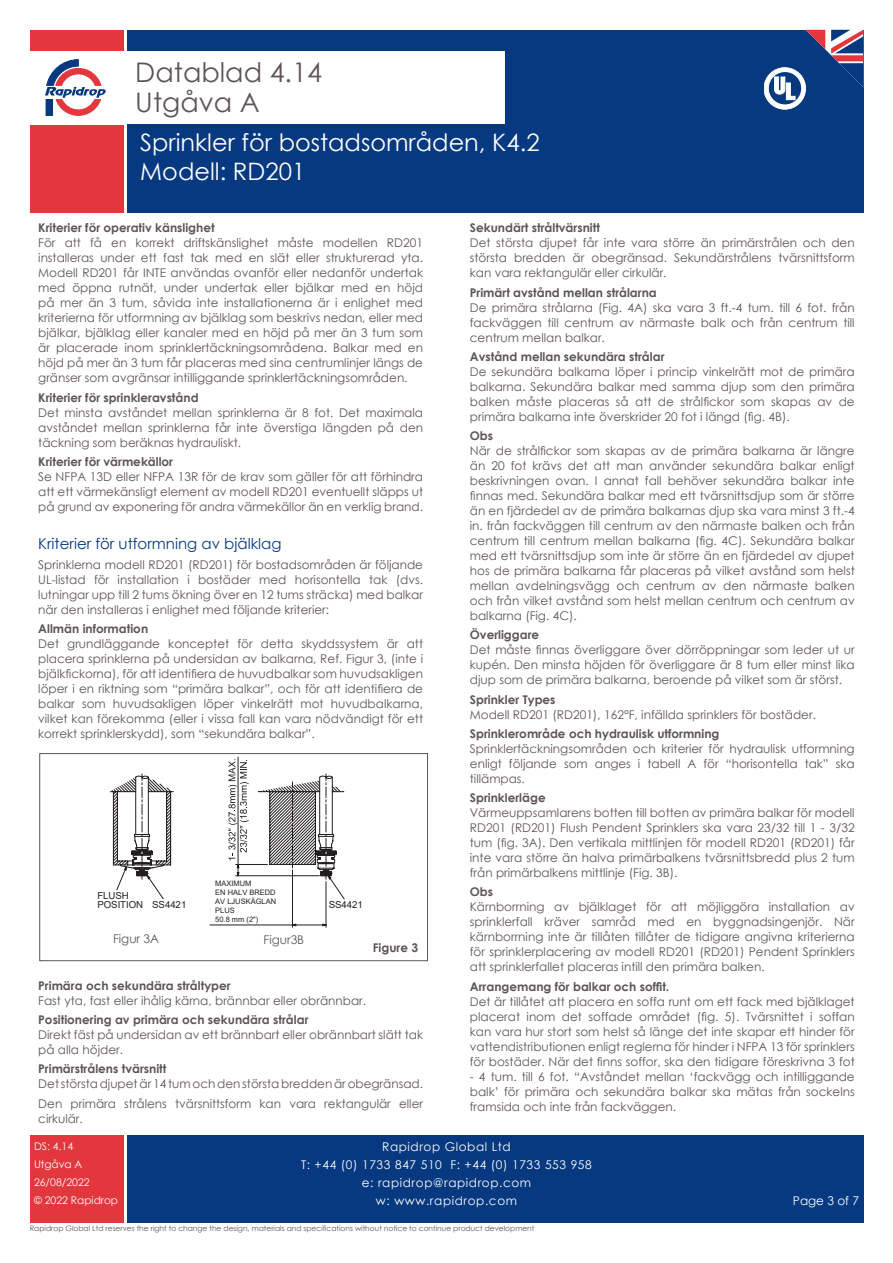
<style>
.page{position:relative;width:893px;height:1263px;background:#fff}
.page>*{position:absolute;margin:0;border:0;box-sizing:border-box;transform-origin:0 0}
.t1{font:27px/30px "Century Gothic";color:#5d5553}
.t2{font:24px/28.8px "Century Gothic";color:#fff}
.t3{font:15px "Century Gothic";color:#073980}
.t4{font:12px/15px "Century Gothic";color:#5d5553;text-align:justify}
.t5{font:700 12px "Century Gothic";color:#5d5553}
.t6{font:12px/18px "Century Gothic";letter-spacing:.05em;color:#fff;text-align:center}
.t7{font:12px "Century Gothic";color:#57585a}
.t8{font:10.5px/14.2px "Century Gothic";letter-spacing:-.035em;color:#231f20;text-align:center}
.t9{font:10.5px/18px "Century Gothic";color:#fff}
.t10{font:9.6px/9.1px "Arial";color:#231f20}
.t11{font:7.5px "Century Gothic";color:#5d5553}
.t12{font:7.5px/9px "Arial";color:#231f20}
</style>
<div class="page">
<div style="left:30px;top:30px;width:93px;height:183px;background:#e1373d"></div>
<div style="left:30px;top:52px;width:93px;height:73px;background:#fff"></div>
<div style="left:30px;top:1135px;width:93px;height:88px;background:#e1373d"></div>
<div style="left:127px;top:1135px;width:736px;height:88px;background:#073980"></div>
<div style="left:127px;top:30px;width:736px;height:183px;background:#073980"></div>
<svg style="left:45px;top:59px;width:61px;height:57px"></svg>
<div style="left:127px;top:52px;width:378px;height:72px;background:#fff"></div>
<svg style="left:764px;top:30px;width:99px;height:79px"></svg>
<svg style="left:228px;top:757px;width:117px;height:170px"></svg>
<hr style="left:210px;top:925px;width:116px;height:1px;background:#231f20">
<svg style="left:110px;top:774px;width:64px;height:125px"></svg>
<div style="left:40px;top:753px;width:388px;height:208px;border:1px solid #5d5553"></div>
<h1 class="t1" style="left:135px;top:56px;width:188px">Datablad 4.14<br>Utgåva A</h1>
<h2 class="t2" style="left:140px;top:127px;width:401px">Sprinkler för bostadsområden, K4.2<br>Modell: RD201</h2>
<p class="t5" style="left:38px;top:219px;width:178px">Kriterier för operativ känslighet</p>
<p class="t4" style="left:38px;top:235px;width:386px">För att få en korrekt driftskänslighet måste modellen RD201 installeras under ett fast tak med en slät eller strukturerad yta.<br>Modell RD201 får INTE användas ovanför eller nedanför undertak med öppna rutnät, under undertak eller bjälkar med en höjd på mer än 3 tum, såvida inte installationerna är i enlighet med kriterierna för utformning av bjälklag som beskrivs nedan, eller med bjälkar, bjälklag eller kanaler med en höjd på mer än 3 tum som är placerade inom sprinklertäckningsområdena. Balkar med en höjd på mer än 3 tum får placeras med sina centrumlinjer längs de gränser som avgränsar intilliggande sprinklertäckningsområden.</p>
<p class="t5" style="left:38px;top:388px;width:162px">Kriterier för sprinkleravstånd</p>
<p class="t4" style="left:38px;top:404px;width:386px">Det minsta avståndet mellan sprinklerna är 8 fot. Det maximala avståndet mellan sprinklerna får inte överstiga längden på den täckning som beräknas hydrauliskt.</p>
<p class="t5" style="left:38px;top:452px;width:136px">Kriterier för värmekällor</p>
<p class="t4" style="left:38px;top:469px;width:386px">Se NFPA 13D eller NFPA 13R för de krav som gäller för att förhindra att ett värmekänsligt element av modell RD201 eventuellt släpps ut på grund av exponering för andra värmekällor än en verklig brand.</p>
<p class="t3" style="left:38px;top:533px;width:245px">Kriterier för utformning av bjälklag</p>
<p class="t4" style="left:38px;top:556px;width:386px">Sprinklerna modell RD201 (RD201) för bostadsområden är följande UL-listad för installation i bostäder med horisontella tak (dvs. lutningar upp till 2 tums ökning över en 12 tums sträcka) med balkar när den installeras i enlighet med följande kriterier:</p>
<p class="t5" style="left:38px;top:619px;width:111px">Allmän information</p>
<p class="t4" style="left:38px;top:636px;width:386px">Det grundläggande konceptet för detta skyddssystem är att placera sprinklerna på undersidan av balkarna, Ref. Figur 3, (inte i bjälkfickorna), för att identifiera de huvudbalkar som huvudsakligen löper i en riktning som “primära balkar”, och för att identifiera de balkar som huvudsakligen löper vinkelrätt mot huvudbalkarna, vilket kan förekomma (eller i vissa fall kan vara nödvändigt för ett korrekt sprinklerskydd), som “sekundära balkar”.</p>
<p class="t10" style="left:97px;top:890px;width:47px">FLUSH<br>POSITION</p>
<p class="t10" style="left:152px;top:900px;width:36px">SS4421</p>
<p class="t7" style="left:113px;top:930px;width:47px">Figur 3A</p>
<p class="t12" style="left:215px;top:879px;width:62px">MAXIMUM<br>EN HALV BREDD<br>AV LJUSKÄGLAN<br>PLUS<br>50.8 mm (2")</p>
<p class="t7" style="left:264px;top:931px;width:42px">Figur3B</p>
<p class="t10" style="left:329px;top:900px;width:36px">SS4421</p>
<p class="t5" style="left:373px;top:939px;width:47px">Figure 3</p>
<p class="t8" style="left:105px;top:974px;width:246px">SPRINKLER POSITIONING UNDER PRIMARY BEAMS (Refer to the “Beam Ceiling Design Criteria” section)</p>
<p class="t5" style="left:38px;top:976px;width:194px">Primära och sekundära stråltyper</p>
<p class="t4" style="left:38px;top:993px;width:329px">Fast yta, fast eller ihålig kärna, brännbar eller obrännbar.</p>
<p class="t5" style="left:38px;top:1011px;width:272px">Positionering av primära och sekundära strålar</p>
<p class="t4" style="left:38px;top:1027px;width:386px">Direkt fäst på undersidan av ett brännbart eller obrännbart slätt tak på alla höjder.</p>
<p class="t5" style="left:38px;top:1060px;width:130px">Primärstrålens tvärsnitt</p>
<p class="t4" style="left:38px;top:1076px;width:386px">Det största djupet är 14 tum och den största bredden är obegränsad.</p>
<p class="t4" style="left:38px;top:1096px;width:386px">Den primära strålens tvärsnittsform kan vara rektangulär eller cirkulär.</p>
<p class="t5" style="left:470px;top:219px;width:132px">Sekundärt stråltvärsnitt</p>
<p class="t4" style="left:470px;top:235px;width:386px">Det största djupet får inte vara större än primärstrålen och den största bredden är obegränsad. Sekundärstrålens tvärsnittsform kan vara rektangulär eller cirkulär.</p>
<p class="t5" style="left:470px;top:283px;width:188px">Primärt avstånd mellan strålarna</p>
<p class="t4" style="left:470px;top:299px;width:386px">De primära strålarna (Fig. 4A) ska vara 3 ft.-4 tum. till 6 fot. från fackväggen till centrum av närmaste balk och från centrum till centrum mellan balkar.</p>
<p class="t5" style="left:470px;top:347px;width:196px">Avstånd mellan sekundära strålar</p>
<p class="t4" style="left:470px;top:364px;width:386px">De sekundära balkarna löper i princip vinkelrätt mot de primära balkarna. Sekundära balkar med samma djup som den primära balken måste placeras så att de strålfickor som skapas av de primära balkarna inte överskrider 20 fot i längd (fig. 4B).</p>
<p class="t5" style="left:470px;top:427px;width:25px">Obs</p>
<p class="t4" style="left:470px;top:443px;width:386px">När de strålfickor som skapas av de primära balkarna är längre än 20 fot krävs det att man använder sekundära balkar enligt beskrivningen ovan. I annat fall behöver sekundära balkar inte finnas med. Sekundära balkar med ett tvärsnittsdjup som är större än en fjärdedel av de primära balkarnas djup ska vara minst 3 ft.-4 in. från fackväggen till centrum av den närmaste balken och från centrum till centrum mellan balkarna (fig. 4C). Sekundära balkar med ett tvärsnittsdjup som inte är större än en fjärdedel av djupet hos de primära balkarna får placeras på vilket avstånd som helst mellan avdelningsvägg och centrum av den närmaste balken och från vilket avstånd som helst mellan centrum och centrum av balkarna (Fig. 4C).</p>
<p class="t5" style="left:470px;top:626px;width:71px">Överliggare</p>
<p class="t4" style="left:470px;top:642px;width:386px">Det måste finnas överliggare över dörröppningar som leder ut ur kupén. Den minsta höjden för överliggare är 8 tum eller minst lika djup som de primära balkarna, beroende på vilket som är störst.</p>
<p class="t5" style="left:470px;top:690px;width:87px">Sprinkler Types</p>
<p class="t4" style="left:470px;top:706px;width:348px">Modell RD201 (RD201), 162°F, infällda sprinklers för bostäder.</p>
<p class="t5" style="left:470px;top:724px;width:251px">Sprinklerområde och hydraulisk utformning</p>
<p class="t4" style="left:470px;top:741px;width:386px">Sprinklertäckningsområden och kriterier för hydraulisk utformning enligt följande som anges i tabell A för “horisontella tak” ska tillämpas.</p>
<p class="t5" style="left:470px;top:789px;width:77px">Sprinklerläge</p>
<p class="t4" style="left:470px;top:805px;width:386px">Värmeuppsamlarens botten till botten av primära balkar för modell RD201 (RD201) Flush Pendent Sprinklers ska vara 23/32 till 1 - 3/32 tum (fig. 3A). Den vertikala mittlinjen för modell RD201 (RD201) får inte vara större än halva primärbalkens tvärsnittsbredd plus 2 tum från primärbalkens mittlinje (Fig. 3B).</p>
<p class="t5" style="left:470px;top:883px;width:25px">Obs</p>
<p class="t4" style="left:470px;top:899px;width:386px">Kärnborrning av bjälklaget för att möjliggöra installation av sprinklerfall kräver samråd med en byggnadsingenjör. När kärnborrning inte är tillåten tillåter de tidigare angivna kriterierna för sprinklerplacering av modell RD201 (RD201) Pendent Sprinklers att sprinklerfallet placeras intill den primära balken.</p>
<p class="t5" style="left:470px;top:977px;width:201px">Arrangemang för balkar och soffit.</p>
<p class="t4" style="left:470px;top:993px;width:386px">Det är tillåtet att placera en soffa runt om ett fack med bjälklaget placerat inom det soffade området (fig. 5). Tvärsnittet i soffan kan vara hur stort som helst så länge det inte skapar ett hinder för vattendistributionen enligt reglerna för hinder i NFPA 13 för sprinklers för bostäder. När det finns soffor, ska den tidigare föreskrivna 3 fot</p>
<p class="t4" style="left:470px;top:1068px;width:386px">- 4 tum. till 6 fot. “Avståndet mellan ‘fackvägg och intilliggande balk’ för primära och sekundära balkar ska mätas från sockelns framsida och inte från fackväggen.</p>
<p class="t9" style="left:34px;top:1137px;width:86px">DS: 4.14<br>Utgåva A<br>26/08/2022<br>© 2022 Rapidrop</p>
<p class="t6" style="left:301px;top:1138px;width:292px">Rapidrop Global Ltd<br>T: +44 (0) 1733 847 510 F: +44 (0) 1733 553 958 e: rapidrop@rapidrop.com<br>w: www.rapidrop.com</p>
<p class="t11" style="left:30px;top:1223px;width:506px">Rapidrop Global Ltd reserves the right to change the design, materials and specifications without notice to continue product development</p>
<p class="t6" style="left:793px;top:1192px;width:68px">Page 3 of 7</p>
</div>
